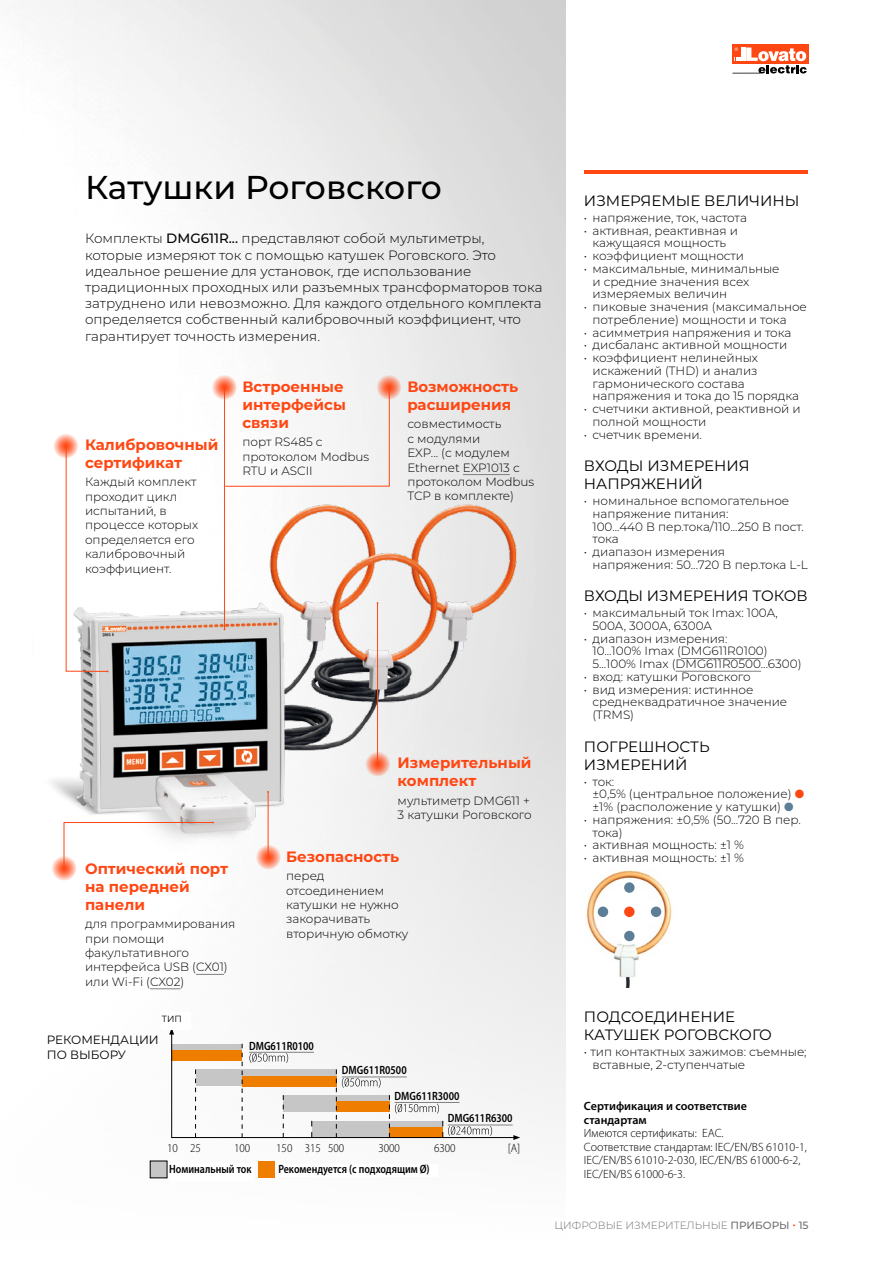
<style>
.page{position:relative;width:893px;height:1263px;background:#fff}
.page>*{position:absolute;margin:0;border:0;box-sizing:border-box;transform-origin:0 0}
.t1{font:500 33px "Montserrat";color:#000}
.t2{font:700 15px/18px "Montserrat";color:#ff4713}
.t3{font:15px/18px "Montserrat";color:#000}
.t4{font:300 13.5px/16.2px "Montserrat";color:#000}
.t5{font:300 12px/14.4px "Montserrat";color:#000}
.t6{font:300 12px/13.5px "Myriad Pro";color:#000}
.t7{font:600 semi-condensed 12px/25.5px "Myriad Pro";color:#000;scale:.9 1}
.t8{font:600 12px/13.5px "Myriad Pro";color:#000}
.t9{font:300 semi-condensed 12px "Myriad Pro";color:#000}
.t10{font:12px/14.4px "Montserrat";color:#000}
.t11{font:300 10.5px "Montserrat";color:#706f6f}
.t12{font:9px "Montserrat";color:#000}
.s1{font-weight:500}
.s2{font-weight:500;color:#ff4713}
</style>
<div class="page">
<img style="left:39px;top:0;width:527px;height:1179px">
<img style="left:39px;top:460px;width:505px;height:418px">
<svg style="left:64px;top:821px;width:150px;height:50px"></svg>
<svg style="left:66px;top:445px;width:42px;height:227px"></svg>
<div style="left:225px;top:385px;width:165px;height:102px;background:#f7f6f6"></div>
<hr style="left:224px;top:387px;width:1px;height:242px;background:#ff4713">
<hr style="left:268px;top:792px;width:1px;height:66px;background:#ff4713">
<hr style="left:377px;top:603px;width:1px;height:162px;background:#ff4713">
<svg style="left:51px;top:855px;width:26px;height:26px"></svg>
<svg style="left:255px;top:844px;width:26px;height:26px"></svg>
<svg style="left:365px;top:751px;width:25px;height:25px"></svg>
<svg style="left:53px;top:433px;width:25px;height:25px"></svg>
<svg style="left:211px;top:374px;width:26px;height:26px"></svg>
<svg style="left:376px;top:374px;width:25px;height:26px"></svg>
<div style="left:150px;top:1161px;width:17px;height:17px;background:#c6c6c6"></div>
<div style="left:259px;top:1161px;width:16px;height:17px;background:#ef7d00"></div>
<svg style="left:254px;top:1165px;width:24px;height:11px"></svg>
<svg style="left:169px;top:1028px;width:351px;height:112px"></svg>
<img style="left:586px;top:870px;width:86px;height:118px">
<div style="left:624px;top:882px;width:11px;height:11px;background:#5c7e96;border-radius:50%"></div>
<div style="left:624px;top:931px;width:11px;height:10px;background:#5c7e96;border-radius:50%"></div>
<div style="left:598px;top:906px;width:10px;height:11px;background:#5c7e96;border-radius:50%"></div>
<div style="left:624px;top:906px;width:11px;height:11px;background:#ff4713;border-radius:50%"></div>
<div style="left:651px;top:906px;width:10px;height:11px;background:#5c7e96;border-radius:50%"></div>
<div style="left:732px;top:45px;width:77px;height:19px;background:#ff4713"></div>
<svg style="left:732px;top:47px;width:75px;height:27px"></svg>
<hr style="left:584px;top:170px;width:224px;height:3px;background:#ff4713">
<div style="left:169px;top:1164px;width:85px;height:17px;background:#fff"></div>
<div style="left:278px;top:1164px;width:160px;height:12px;background:#fff"></div>
<div style="left:162px;top:1013px;width:29px;height:17px;background:#fff"></div>
<hr style="left:463px;top:474px;width:47px;height:1px;background:#808080">
<hr style="left:676px;top:671px;width:85px;height:1px;background:#808080">
<hr style="left:395px;top:1102px;width:64px;height:1px;background:#808080">
<hr style="left:342px;top:1077px;width:65px;height:1px;background:#808080">
<hr style="left:249px;top:1052px;width:65px;height:1px;background:#808080">
<hr style="left:448px;top:1125px;width:65px;height:1px;background:#808080">
<hr style="left:150px;top:988px;width:30px;height:1px;background:#808080">
<svg style="left:196px;top:974px;width:28px;height:1px"></svg>
<hr style="left:681px;top:658px;width:83px;height:1px;background:#808080">
<h1 class="t1" style="left:85px;top:164px;width:358px">Катушки Роговского</h1>
<p class="t4" style="left:85px;top:230px;width:459px">Комплекты <span class="s1">DMG611R...</span> представляют собой мультиметры, которые измеряют ток с помощью катушек Роговского. Это идеальное решение для установок, где использование традиционных проходных или разъемных трансформаторов тока затруднено или невозможно. Для каждого отдельного комплекта определяется собственный калибровочный коэффициент, что гарантирует точность измерения.</p>
<p class="t2" style="left:85px;top:434px;width:135px">Калибровочный сертификат</p>
<p class="t5" style="left:85px;top:474px;width:115px">Каждый комплект проходит цикл испытаний, в процессе которых определяется его калибровочный коэффициент.</p>
<p class="t2" style="left:242px;top:377px;width:105px">Встроенные интерфейсы связи</p>
<p class="t5" style="left:242px;top:434px;width:128px">порт RS485 с протоколом Modbus<br>RTU и ASCII</p>
<p class="t2" style="left:407px;top:377px;width:112px">Возможность расширения</p>
<p class="t5" style="left:407px;top:416px;width:128px">совместимость<br>с модулями<br>EXP... (с модулем<br>Ethernet EXP1013 с протоколом Modbus<br>TCP в комплекте)</p>
<p class="t2" style="left:85px;top:858px;width:145px">Оптический порт на передней панели</p>
<p class="t5" style="left:85px;top:916px;width:152px">для программирования при помощи факультативного интерфейса USB (CX01) или Wi-Fi (CX02)</p>
<p class="t12" style="left:162px;top:1012px;width:22px">ТИП</p>
<p class="t10" style="left:47px;top:1032px;width:114px">РЕКОМЕНДАЦИИ<br>ПО ВЫБОРУ</p>
<p class="t2" style="left:398px;top:753px;width:135px">Измерительный комплект</p>
<p class="t5" style="left:398px;top:793px;width:136px">мультиметр DMG611 +<br>3 катушки Роговского</p>
<p class="t2" style="left:286px;top:846px;width:115px">Безопасность</p>
<p class="t5" style="left:286px;top:868px;width:124px">перед отсоединением катушки не нужно закорачивать вторичную обмотку</p>
<p class="t7" style="left:249px;top:1032px;width:74px">DMG611R0100</p>
<p class="t7" style="left:395px;top:1057px;width:74px;text-indent:-53px">DMG611R0500<br>DMG611R3000</p>
<p class="t7" style="left:448px;top:1105px;width:74px">DMG611R6300</p>
<p class="t9" style="left:167px;top:1140px;width:35px">10 25</p>
<p class="t9" style="left:234px;top:1140px;width:18px">100</p>
<p class="t9" style="left:276px;top:1140px;width:70px">150 315 500</p>
<p class="t9" style="left:378px;top:1140px;width:23px">3000</p>
<p class="t9" style="left:434px;top:1140px;width:23px">6300</p>
<p class="t9" style="left:508px;top:1140px;width:14px">[A]</p>
<p class="t7" style="left:169px;top:1156px;width:93px">Номинальный ток</p>
<p class="t7" style="left:278px;top:1156px;width:170px">Рекомендуется (с подходящим Ø)</p>
<p class="t3" style="left:584px;top:191px;width:217px">ИЗМЕРЯЕМЫЕ ВЕЛИЧИНЫ</p>
<p class="t5" style="left:584px;top:210px;width:165px">• напряжение, ток, частота</p>
<p class="t5" style="left:584px;top:224px;width:155px;line-height:12.8px;text-align:center">• активная, реактивная и кажущаяся мощность</p>
<p class="t5" style="left:584px;top:248px;width:162px">• коэффициент мощности</p>
<p class="t5" style="left:592px;top:262px;width:189px;line-height:12.8px;text-indent:-9px">• максимальные, минимальные и средние значения всех измеряемых величин</p>
<p class="t5" style="left:592px;top:300px;width:216px;line-height:12.8px;text-indent:-9px">• пиковые значения (максимальное потребление) мощности и тока</p>
<p class="t5" style="left:584px;top:325px;width:209px">• асимметрия напряжения и тока</p>
<p class="t5" style="left:584px;top:337px;width:205px">• дисбаланс активной мощности</p>
<p class="t5" style="left:592px;top:351px;width:208px;line-height:12.8px;text-indent:-9px">• коэффициент нелинейных искажений (THD) и анализ гармонического состава напряжения и тока до 15 порядка</p>
<p class="t5" style="left:592px;top:402px;width:210px;line-height:12.8px;text-indent:-9px">• счетчики активной, реактивной и полной мощности</p>
<p class="t5" style="left:584px;top:427px;width:120px">• счетчик времени.</p>
<p class="t3" style="left:584px;top:456px;width:167px">ВХОДЫ ИЗМЕРЕНИЯ<br>НАПРЯЖЕНИЙ</p>
<p class="t5" style="left:592px;top:494px;width:213px;line-height:12.8px;text-indent:-9px">• номинальное вспомогательное напряжение питания:<br>100...440 В пер.тока/110...250 В пост. тока</p>
<p class="t5" style="left:592px;top:545px;width:217px;line-height:12.8px;text-indent:-9px">• диапазон измерения напряжения: 50...720 В пер.тока L-L</p>
<p class="t3" style="left:584px;top:586px;width:225px">ВХОДЫ ИЗМЕРЕНИЯ ТОКОВ</p>
<p class="t5" style="left:592px;top:606px;width:187px;line-height:12.8px;text-indent:-9px">• максимальный ток Imax: 100A,<br>500A, 3000A, 6300A</p>
<p class="t5" style="left:592px;top:632px;width:211px;line-height:12.8px;text-indent:-9px">• диапазон измерения:<br>10...100% Imax (DMG611R0100)<br>5...100% Imax (DMG611R0500...6300)</p>
<p class="t5" style="left:584px;top:669px;width:168px">• вход: катушки Роговского</p>
<p class="t5" style="left:592px;top:683px;width:196px;line-height:12.8px;text-indent:-9px">• вид измерения: истинное среднеквадратичное значение (TRMS)</p>
<p class="t3" style="left:584px;top:737px;width:127px">ПОГРЕШНОСТЬ<br>ИЗМЕРЕНИЙ</p>
<p class="t5" style="left:592px;top:775px;width:201px;line-height:12.8px;text-indent:-9px">• ток:<br>±0,5% (центральное положение) ±1% (расположение у катушки)</p>
<p class="t5" style="left:592px;top:813px;width:210px;line-height:12.8px;text-indent:-9px">• напряжения: ±0,5% (50...720 В пер. тока)</p>
<p class="t5" style="left:584px;top:837px;width:161px">• активная мощность: ±1 %</p>
<p class="t5" style="left:584px;top:850px;width:161px">• активная мощность: ±1 %</p>
<p class="t3" style="left:584px;top:1007px;width:189px">ПОДСОЕДИНЕНИЕ<br>КАТУШЕК РОГОВСКОГО</p>
<p class="t5" style="left:592px;top:1045px;width:216px;line-height:12.8px;text-indent:-9px">• тип контактных зажимов: съемные; вставные, 2-ступенчатые</p>
<p class="t8" style="left:584px;top:1099px;width:165px">Сертификация и соответствие стандартам</p>
<p class="t6" style="left:584px;top:1126px;width:225px">Имеются сертификаты: EAC.<br>Соответствие стандартам: IEC/EN/BS 61010-1, IEC/EN/BS 61010-2-030, IEC/EN/BS 61000-6-2, IEC/EN/BS 61000-6-3.</p>
<p class="t11" style="left:555px;top:1218px;width:256px">ЦИФРОВЫЕ ИЗМЕРИТЕЛЬНЫЕ <span class="s1">ПРИБОРЫ</span> <span class="s2">•</span> <span class="s1">15</span></p>
</div>
